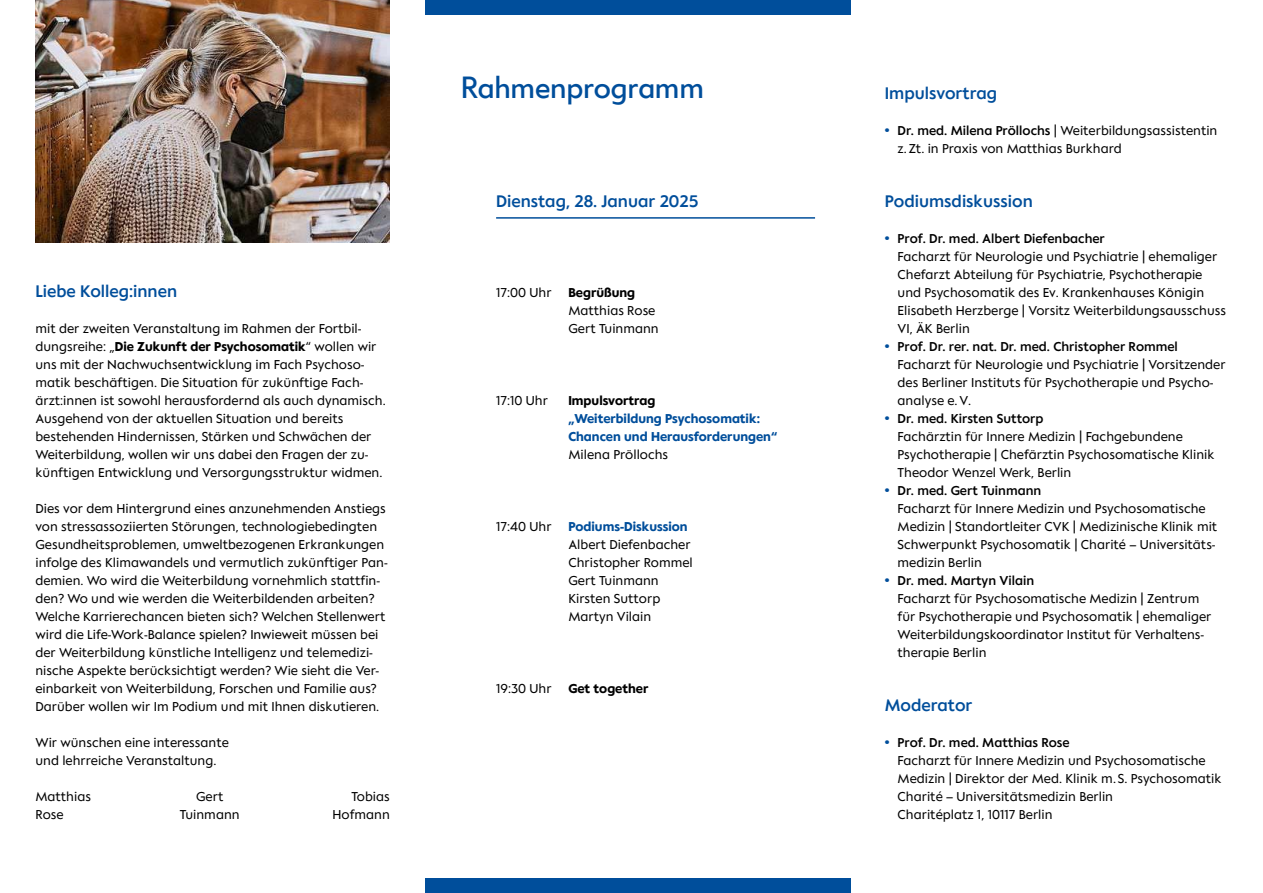
<style>
.page{position:relative;width:1263px;height:893px;background:#fff}
.page>*{position:absolute;margin:0;border:0;box-sizing:border-box;transform-origin:0 0}
.t1{font:36px "Charite Headline";letter-spacing:-.01em;color:#004e9b}
.t2{font:500 19.5px "Charite Text";color:#004e9b}
.t3{font:15px/18px "Charite Text";color:#000}
.t4{font:700 15px/18px "Charite Text";color:#004e9b}
.t5{font:700 15px "Charite Text";color:#000}
.s1{font-weight:700}
.s2{font-weight:700;color:#004e9b}
.s3{font-weight:400}
.s4{font-weight:900;font-size:18px;color:#004e9b}
.s5{font-weight:500}
</style>
<div class="page">
<div style="left:425px;top:0;width:425px;height:15px;background:#004e9b"></div>
<div style="left:425px;top:878px;width:425px;height:15px;background:#004e9b"></div>
<hr style="left:496px;top:217px;width:319px;height:2px;background:#004e9b">
<img style="left:35px;top:0;width:355px;height:243px">
<h2 class="t2" style="left:35px;top:279px;width:143px">Liebe Kolleg:innen</h2>
<p class="t3" style="left:35px;top:319px;width:352px">mit der zweiten Veranstaltung im Rahmen der Fortbil&shy;dungsreihe: „<span class="s1">Die Zukunft der Psychosomatik</span>“ wollen wir uns mit der Nachwuchsentwicklung im Fach Psychoso&shy;matik beschäftigen. Die Situation für zukünftige Fach&shy;ärzt:innen ist sowohl herausfordernd als auch dynamisch.<br>Ausgehend von der aktuellen Situation und bereits bestehenden Hindernissen, Stärken und Schwächen der Weiterbildung, wollen wir uns dabei den Fragen der zu&shy;künftigen Entwicklung und Versorgungsstruktur widmen.</p>
<p class="t3" style="left:35px;top:499px;width:354px">Dies vor dem Hintergrund eines anzunehmenden Anstiegs von stressassoziierten Störungen, technologiebedingten Gesundheitsproblemen, umweltbezogenen Erkrankungen infolge des Klimawandels und vermutlich zukünftiger Pan&shy;demien. Wo wird die Weiterbildung vornehmlich stattfin&shy;den? Wo und wie werden die Weiterbildenden arbeiten?<br>Welche Karrierechancen bieten sich? Welchen Stellenwert wird die Life-Work-Balance spielen? Inwieweit müssen bei der Weiterbildung künstliche Intelligenz und telemedizi&shy;nische Aspekte berücksichtigt werden? Wie sieht die Ver&shy;einbarkeit von Weiterbildung, Forschen und Familie aus?<br>Darüber wollen wir Im Podium und mit Ihnen diskutieren.</p>
<p class="t3" style="left:35px;top:733px;width:195px">Wir wünschen eine interessante und lehrreiche Veranstaltung.</p>
<p class="t3" style="left:35px;top:787px;width:57px">Matthias</p>
<p class="t3" style="left:196px;top:787px;width:29px">Gert</p>
<p class="t3" style="left:352px;top:787px;width:40px">Tobias</p>
<p class="t3" style="left:35px;top:805px;width:30px">Rose</p>
<p class="t3" style="left:180px;top:805px;width:61px">Tuinmann</p>
<p class="t3" style="left:333px;top:805px;width:59px">Hofmann</p>
<h1 class="t1" style="left:461px;top:66px;width:245px">Rahmenprogramm</h1>
<h2 class="t2" style="left:496px;top:189px;width:204px">Dienstag, 28. Januar 2025</h2>
<p class="t3" style="left:568px;top:283px;width:92px;text-indent:-72px">17:00 Uhr <span class="s1">Begrüßung<br></span>Matthias Rose<br>Gert Tuinmann</p>
<p class="t3" style="left:496px;top:391px;width:53px">17:10 Uhr</p>
<p class="t5" style="left:568px;top:391px;width:89px">Impulsvortrag</p>
<p class="t4" style="left:568px;top:409px;width:210px">„Weiterbildung Psychosomatik:<br>Chancen und Herausforderungen“</p>
<p class="t3" style="left:568px;top:445px;width:101px">Milena Pröllochs</p>
<p class="t3" style="left:568px;top:517px;width:126px;text-indent:-72px">17:40 Uhr <span class="s2">Podiums-Diskussion<br></span>Albert Diefenbacher<br>Christopher Rommel<br>Gert Tuinmann<br>Kirsten Suttorp<br>Martyn Vilain</p>
<p class="t5" style="left:496px;top:679px;width:154px"><span class="s3">19:30 Uhr</span> Get together</p>
<h2 class="t2" style="left:885px;top:81px;width:114px">Impulsvortrag</h2>
<p class="t3" style="left:898px;top:121px;width:321px;text-indent:-13px"><span class="s4">•</span> <span class="s5">Dr. med. Milena Pröllochs</span> | Weiterbildungsassistentin z. Zt. in Praxis von Matthias Burkhard</p>
<h2 class="t2" style="left:885px;top:189px;width:150px">Podiumsdiskussion</h2>
<p class="t3" style="left:898px;top:229px;width:330px;text-indent:-13px"><span class="s4">•</span> <span class="s5">Prof. Dr. med. Albert Diefenbacher<br></span>Facharzt für Neurologie und Psychiatrie | ehemaliger Chefarzt Abteilung für Psychiatrie, Psychotherapie und Psychosomatik des Ev. Krankenhauses Königin Elisabeth Herzberge | Vorsitz Weiterbildungsausschuss VI, ÄK Berlin</p>
<p class="t3" style="left:898px;top:337px;width:329px;text-indent:-13px"><span class="s4">•</span> <span class="s5">Prof. Dr. rer. nat. Dr. med. Christopher Rommel </span>Facharzt für Neurologie und Psychiatrie | Vorsitzender des Berliner Instituts für Psychotherapie und Psycho&shy;analyse e. V.</p>
<p class="t3" style="left:898px;top:409px;width:318px;text-indent:-13px"><span class="s4">•</span> <span class="s5">Dr. med. Kirsten Suttorp<br></span>Fachärztin für Innere Medizin | Fachgebundene Psychotherapie | Chefärztin Psychosomatische Klinik Theodor Wenzel Werk, Berlin</p>
<p class="t3" style="left:898px;top:481px;width:321px;text-indent:-13px"><span class="s4">•</span> <span class="s5">Dr. med. Gert Tuinmann<br></span>Facharzt für Innere Medizin und Psychosomatische Medizin | Standortleiter CVK | Medizinische Klinik mit Schwerpunkt Psychosomatik | Charité – Universitäts&shy;medizin Berlin</p>
<p class="t3" style="left:898px;top:571px;width:315px;text-indent:-13px"><span class="s4">•</span> <span class="s5">Dr. med. Martyn Vilain<br></span>Facharzt für Psychosomatische Medizin | Zentrum für Psychotherapie und Psychosomatik | ehemaliger Weiterbildungskoordinator Institut für Verhaltens&shy;therapie Berlin</p>
<h2 class="t2" style="left:885px;top:693px;width:89px">Moderator</h2>
<p class="t3" style="left:898px;top:733px;width:325px;text-indent:-13px"><span class="s4">•</span> <span class="s5">Prof. Dr. med. Matthias Rose<br></span>Facharzt für Innere Medizin und Psychosomatische Medizin | Direktor der Med. Klinik m. S. Psychosomatik Charité – Universitätsmedizin Berlin<br>Charitéplatz 1, 10117 Berlin</p>
</div>
